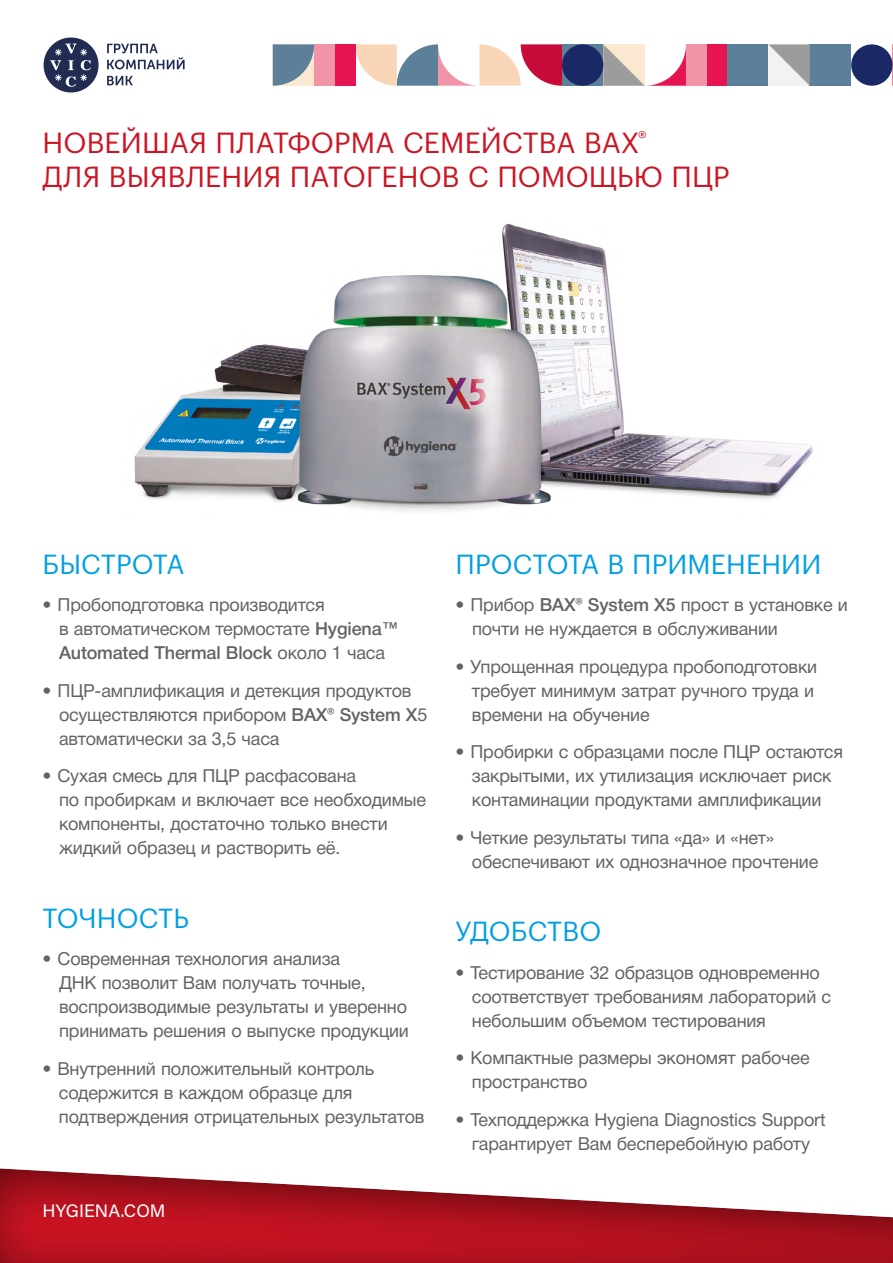
<style>
.page{position:relative;width:893px;height:1263px;background:#fff}
.page>*{position:absolute;margin:0;border:0;box-sizing:border-box;transform-origin:0 0}
.t1{font:28.5px/34.2px "Graphik LC";letter-spacing:.005em;color:#cd1423}
.t2{font:27px "Graphik LC";letter-spacing:.005em;color:#009fe3}
.t3{font:18px/24px "Helvetica Neue Cyr";letter-spacing:-.01em;color:#646363}
.t4{font:18px "Acumin Pro";color:#fff}
.s1{font-weight:500}
</style>
<div class="page">
<img style="left:134px;top:223px;width:679px;height:289px">
<div style="left:0;top:1153px;width:893px;height:110px;background:#000;opacity:.75"></div>
<svg style="left:107px;top:44px;width:78px;height:25px"></svg>
<svg style="left:107px;top:76px;width:26px;height:9px"></svg>
<svg style="left:43px;top:36px;width:57px;height:58px"></svg>
<svg style="left:44px;top:38px;width:55px;height:54px"></svg>
<div style="left:562px;top:44px;width:41px;height:42px;background:#5c8099"></div>
<svg style="left:603px;top:44px;width:83px;height:42px"></svg>
<div style="left:562px;top:44px;width:41px;height:42px;background:#1a2966;border-radius:50%"></div>
<div style="left:727px;top:44px;width:42px;height:42px;background:#5c8099"></div>
<div style="left:707px;top:44px;width:20px;height:42px;background:#e61452"></div>
<div style="left:686px;top:44px;width:21px;height:42px;background:#f294a8"></div>
<svg style="left:355px;top:44px;width:207px;height:42px"></svg>
<div style="left:335px;top:44px;width:20px;height:42px;background:#e61452"></div>
<div style="left:314px;top:44px;width:21px;height:42px;background:#f294a8"></div>
<div style="left:810px;top:44px;width:41px;height:42px;background:#5c8099"></div>
<svg style="left:769px;top:44px;width:41px;height:42px"></svg>
<div style="left:851px;top:44px;width:41px;height:42px;background:#1a2966;border-radius:50%"></div>
<svg style="left:273px;top:44px;width:41px;height:42px;background:#7f97a5"></svg>
<svg style="left:892px;top:44px;width:1px;height:42px"></svg>
<h1 class="t1" style="left:43px;top:123px;width:688px">НОВЕЙШАЯ ПЛАТФОРМА СЕМЕЙСТВА BAX<sup>®<br></sup>ДЛЯ ВЫЯВЛЕНИЯ ПАТОГЕНОВ С ПОМОЩЬЮ ПЦР</h1>
<h2 class="t2" style="left:43px;top:543px;width:143px">БЫСТРОТА</h2>
<p class="t3" style="left:59px;top:593px;width:342px;text-indent:-17px">• Пробоподготовка производится<br>в автоматическом термостате <span class="s1">Hygiena™<br>Automated Thermal Block</span> около 1 часа</p>
<p class="t3" style="left:59px;top:678px;width:370px;text-indent:-16px">• ПЦР-амплификация и детекция продуктов осуществляются прибором <span class="s1">BAX® System X</span>5 автоматически за 3,5 часа</p>
<p class="t3" style="left:59px;top:764px;width:369px;text-indent:-17px">• Сухая смесь для ПЦР расфасована<br>по пробиркам и включает все необходимые компоненты, достаточно только внести жидкий образец и растворить её.</p>
<h2 class="t2" style="left:43px;top:898px;width:148px">ТОЧНОСТЬ</h2>
<p class="t3" style="left:59px;top:947px;width:351px;text-indent:-16px">• Современная технология анализа<br>ДНК позволит Вам получать точные, воспроизводимые результаты и уверенно принимать решения о выпуске продукции</p>
<p class="t3" style="left:59px;top:1057px;width:367px;text-indent:-16px">• Внутренний положительный контроль содержится в каждом образце для подтверждения отрицательных результатов</p>
<p class="t4" style="left:43px;top:1198px;width:124px">HYGIENA.COM</p>
<h2 class="t2" style="left:456px;top:543px;width:367px">ПРОСТОТА В ПРИМЕНЕНИИ</h2>
<p class="t3" style="left:472px;top:593px;width:377px;text-indent:-17px">• Прибор <span class="s1">BAX® System X5</span> прост в установке и почти не нуждается в обслуживании</p>
<p class="t3" style="left:472px;top:654px;width:347px;text-indent:-16px">• Упрощенная процедура пробоподготовки требует минимум затрат ручного труда и времени на обучение</p>
<p class="t3" style="left:455px;top:740px;width:389px;text-align:center">• Пробирки с образцами после ПЦР остаются закрытыми, их утилизация исключает риск контаминации продуктами амплификации</p>
<p class="t3" style="left:472px;top:825px;width:348px;text-indent:-16px">• Четкие результаты типа «да» и «нет» обеспечивают их однозначное прочтение</p>
<h2 class="t2" style="left:456px;top:911px;width:147px">УДОБСТВО</h2>
<p class="t3" style="left:472px;top:961px;width:361px;text-indent:-16px">• Тестирование 32 образцов одновременно соответствует требованиям лабораторий с небольшим объемом тестирования</p>
<p class="t3" style="left:472px;top:1046px;width:339px;text-indent:-16px">• Компактные размеры экономят рабочее пространство</p>
<p class="t3" style="left:455px;top:1107px;width:372px;text-align:center">• Техподдержка Hygiena Diagnostics Support гарантирует Вам бесперебойную работу</p>
</div>
